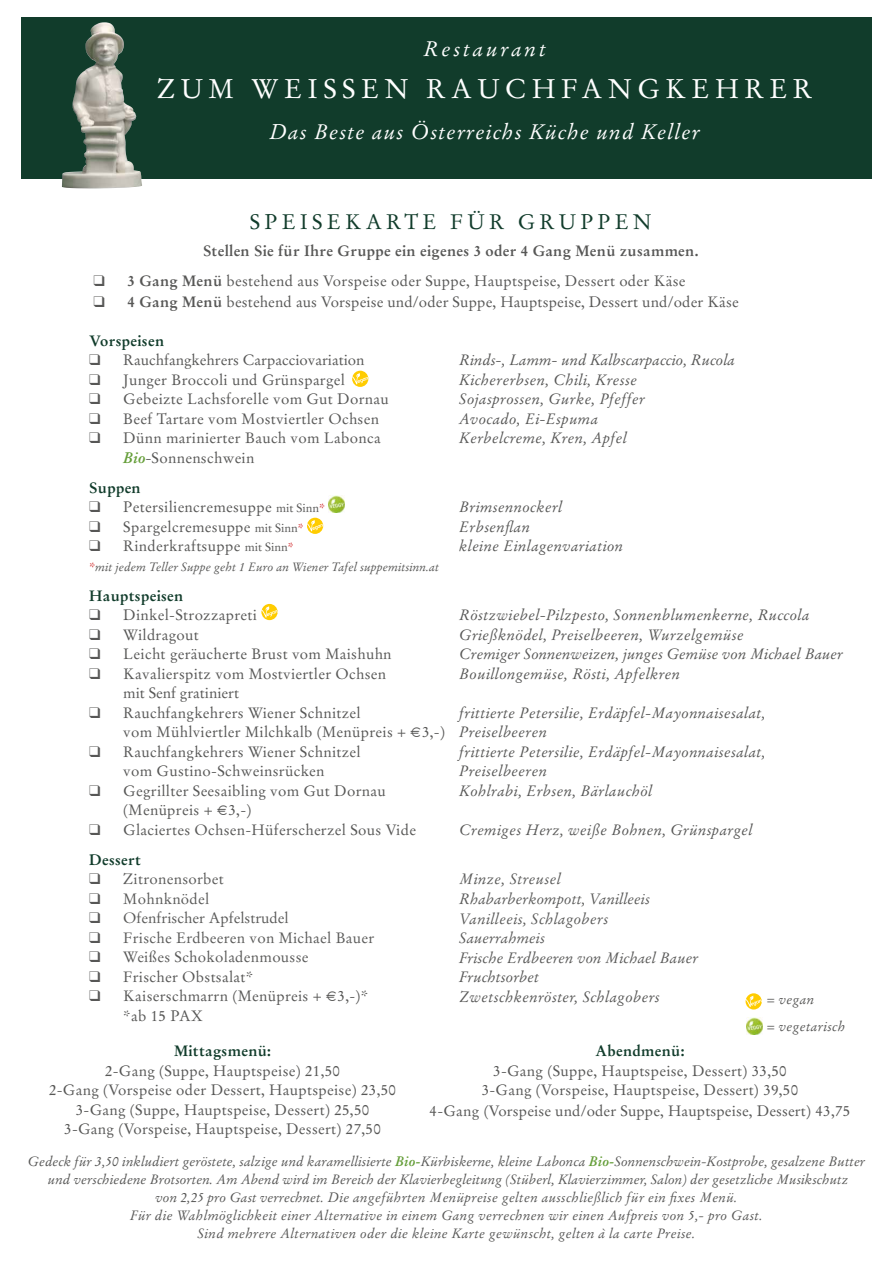
<style>
.page{position:relative;width:893px;height:1263px;background:#fff}
.page>*{position:absolute;margin:0;border:0;box-sizing:border-box;transform-origin:0 0}
.t1{font:27px "Stempel Garamond CE";letter-spacing:.2em;color:#fff}
.t2{font:italic 21px "Stempel Garamond CE";letter-spacing:.05em;color:#fff}
.t3{font:21px "Stempel Garamond CE";letter-spacing:.2em;color:#113c2b}
.t4{font:italic 21px "Stempel Garamond CE";letter-spacing:.13em;color:#fff}
.t5{font:15px/19.5px "Stempel Garamond CE";letter-spacing:.02em;color:#575756}
.t6{font:italic 15px/19.5px "Stempel Garamond CE";letter-spacing:.02em;color:#575756}
.t7{font:italic 15px/19.5px "Stempel Garamond CE";color:#5a5a59}
.t8{font:15px "Stempel Garamond CE";letter-spacing:.02em;color:#5a5a59}
.t9{font:700 15px "Stempel Garamond CE";letter-spacing:.02em;color:#575756}
.t10{font:700 15px "Stempel Garamond CE";letter-spacing:.02em;color:#113c2b}
.t11{font:15px "Stempel Garamond CE";color:#575756}
.t12{font:15px "Stempel Garamond CE";color:#5a5a59}
.t13{font:italic 13.5px/18px "Stempel Garamond CE";color:#575756;text-align:center}
.t14{font:italic 13.5px "Stempel Garamond CE";letter-spacing:.02em;color:#575756}
.t15{font:italic 12px "Stempel Garamond CE";color:#575756}
.s1{font-weight:700}
.s2{font-family:"Stempel Garamond";font-weight:700;font-style:italic;color:#659e39}
.s3{font-style:italic}
.s4{font-size:12px}
.s5{font-size:12px;color:#cd1719}
.s6{color:#cd1719}
.s7{font-family:"Times"}
.s8{font-weight:700;color:#113c2b}
.s9{color:#575756}
.s10{font-family:"Stempel Garamond";font-weight:700;color:#659e39}
</style>
<div class="page">
<svg style="left:352px;top:371px;width:16px;height:16px"></svg>
<img style="left:328px;top:495px;width:16px;height:17px">
<svg style="left:307px;top:518px;width:16px;height:16px"></svg>
<svg style="left:261px;top:604px;width:17px;height:16px"></svg>
<div style="left:21px;top:17px;width:851px;height:162px;background:#113c2b"></div>
<img style="left:72px;top:22px;width:31px;height:133px">
<img style="left:746px;top:1018px;width:16px;height:17px">
<svg style="left:746px;top:993px;width:16px;height:16px"></svg>
<h2 class="t4" style="left:423px;top:36px;width:124px">Restaurant</h2>
<h1 class="t1" style="left:157px;top:72px;width:656px">ZUM WEISSEN RAUCHFANGKEHRER</h1>
<h2 class="t2" style="left:270px;top:118px;width:432px">Das Beste aus Österreichs Küche und Keller</h2>
<h2 class="t3" style="left:250px;top:209px;width:403px">SPEISEKARTE FÜR GRUPPEN</h2>
<p class="t9" style="left:203px;top:241px;width:497px">Stellen Sie für Ihre Gruppe ein eigenes 3 oder 4 Gang Menü zusammen.</p>
<p class="t5" style="left:94px;top:271px;width:593px">❑ <span class="s1">3 Gang Menü</span> bestehend aus Vorspeise oder Suppe, Hauptspeise, Dessert oder Käse</p>
<p class="t5" style="left:94px;top:292px;width:647px">❑ <span class="s1">4 Gang Menü</span> bestehend aus Vorspeise und/oder Suppe, Hauptspeise, Dessert und/oder Käse</p>
<p class="t10" style="left:89px;top:331px;width:76px">Vorspeisen</p>
<p class="t11" style="left:89px;top:350px;width:277px">❑ Rauchfangkehrers Carpacciovariation</p>
<p class="t5" style="left:89px;top:369px;width:257px">❑ Junger Broccoli und Grünspargel</p>
<p class="t5" style="left:89px;top:389px;width:301px">❑ Gebeizte Lachsforelle vom Gut Dornau</p>
<p class="t5" style="left:89px;top:408px;width:291px">❑ Beef Tartare vom Mostviertler Ochsen</p>
<p class="t5" style="left:123px;top:428px;width:259px;text-indent:-34px">❑ Dünn marinierter Bauch vom Labonca<br><span class="s2">Bio</span><span class="s3">-</span>Sonnenschwein</p>
<p class="t10" style="left:89px;top:478px;width:53px">Suppen</p>
<p class="t5" style="left:89px;top:497px;width:237px">❑ Petersiliencremesuppe <span class="s4">mit Sinn</span><span class="s5">*</span></p>
<p class="t5" style="left:89px;top:516px;width:216px">❑ Spargelcremesuppe <span class="s4">mit Sinn</span><span class="s5">*</span></p>
<p class="t5" style="left:89px;top:536px;width:206px">❑ Rinderkraftsuppe <span class="s4">mit Sinn</span><span class="s5">*</span></p>
<p class="t15" style="left:89px;top:559px;width:351px"><span class="s6">*</span>mit jedem Teller Suppe geht 1 Euro an Wiener Tafel suppemitsinn.at</p>
<p class="t10" style="left:89px;top:586px;width:96px">Hauptspeisen</p>
<p class="t5" style="left:89px;top:605px;width:169px">❑ Dinkel-Strozzapreti</p>
<p class="t5" style="left:89px;top:624px;width:111px">❑ Wildragout</p>
<p class="t5" style="left:89px;top:644px;width:304px">❑ Leicht geräucherte Brust vom Maishuhn</p>
<p class="t5" style="left:123px;top:663px;width:264px;text-indent:-34px">❑ Kavalierspitz vom Mostviertler Ochsen mit Senf gratiniert</p>
<p class="t5" style="left:123px;top:702px;width:323px;text-indent:-34px">❑ Rauchfangkehrers Wiener Schnitzel<br>vom Mühlviertler Milchkalb (Menüpreis + <span class="s7">€</span>3,-)</p>
<p class="t5" style="left:89px;top:741px;width:273px;text-align:center">❑ Rauchfangkehrers Wiener Schnitzel vom Gustino-Schweinsrücken</p>
<p class="t5" style="left:123px;top:780px;width:264px;text-indent:-34px">❑ Gegrillter Seesaibling vom Gut Dornau (Menüpreis + <span class="s7">€</span>3,-)</p>
<p class="t5" style="left:89px;top:814px;width:328px;line-height:30px">❑ Glaciertes Ochsen-Hüferscherzel Sous Vide<br><span class="s8">Dessert</span></p>
<p class="t8" style="left:89px;top:869px;width:136px"><span class="s9">❑</span> Zitronensorbet</p>
<p class="t8" style="left:89px;top:889px;width:122px"><span class="s9">❑</span> Mohnknödel</p>
<p class="t12" style="left:89px;top:908px;width:201px"><span class="s9">❑</span> Ofenfrischer Apfelstrudel</p>
<p class="t8" style="left:89px;top:928px;width:287px"><span class="s9">❑</span> Frische Erdbeeren von Michael Bauer</p>
<p class="t8" style="left:89px;top:947px;width:221px"><span class="s9">❑</span> Weißes Schokoladenmousse</p>
<p class="t5" style="left:89px;top:966px;width:165px">❑ Frischer Obstsalat*</p>
<p class="t5" style="left:123px;top:986px;width:247px;text-indent:-34px">❑ Kaiserschmarrn (Menüpreis + <span class="s7">€</span>3,-)* *ab 15 PAX</p>
<p class="t6" style="left:459px;top:350px;width:277px">Rinds-, Lamm- und Kalbscarpaccio, Rucola<br>Kichererbsen, Chili, Kresse<br>Sojasprossen, Gurke, Pfeffer<br>Avocado, Ei-Espuma<br>Kerbelcreme, Kren, Apfel</p>
<p class="t6" style="left:459px;top:497px;width:166px">Brimsennockerl<br>Erbsenflan<br>kleine Einlagenvariation</p>
<p class="t6" style="left:459px;top:605px;width:385px">Röstzwiebel-Pilzpesto, Sonnenblumenkerne, Ruccola Grießknödel, Preiselbeeren, Wurzelgemüse<br>Cremiger Sonnenweizen, junges Gemüse von Michael Bauer Bouillongemüse, Rösti, Apfelkren</p>
<p class="t6" style="left:459px;top:703px;width:308px">frittierte Petersilie, Erdäpfel-Mayonnaisesalat, Preiselbeeren<br>frittierte Petersilie, Erdäpfel-Mayonnaisesalat, Preiselbeeren<br>Kohlrabi, Erbsen, Bärlauchöl</p>
<p class="t6" style="left:459px;top:820px;width:295px">Cremiges Herz, weiße Bohnen, Grünspargel</p>
<p class="t7" style="left:459px;top:869px;width:240px">Minze, Streusel<br>Rhabarberkompott, Vanilleeis<br>Vanilleeis, Schlagobers<br>Sauerrahmeis<br>Frische Erdbeeren von Michael Bauer</p>
<p class="t6" style="left:459px;top:967px;width:202px">Fruchtsorbet<br>Zwetschkenröster, Schlagobers</p>
<p class="t13" style="left:767px;top:990px;width:49px">= vegan</p>
<p class="t14" style="left:767px;top:1018px;width:80px">= vegetarisch</p>
<p class="t10" style="left:174px;top:1042px;width:99px">Mittagsmenü:</p>
<p class="t5" style="left:49px;top:1061px;width:348px;text-align:center">2-Gang (Suppe, Hauptspeise) 21,50<br>2-Gang (Vorspeise oder Dessert, Hauptspeise) 23,50<br>3-Gang (Suppe, Hauptspeise, Dessert) 25,50<br>3-Gang (Vorspeise, Hauptspeise, Dessert) 27,50</p>
<p class="t10" style="left:595px;top:1042px;width:90px">Abendmenü:</p>
<p class="t5" style="left:482px;top:1061px;width:318px;text-align:center">3-Gang (Suppe, Hauptspeise, Dessert) 33,50<br>3-Gang (Vorspeise, Hauptspeise, Dessert) 39,50</p>
<p class="t5" style="left:430px;top:1101px;width:422px">4-Gang (Vorspeise und/oder Suppe, Hauptspeise, Dessert) 43,75</p>
<p class="t13" style="left:28px;top:1152px;width:839px">Gedeck für 3,50 inkludiert geröstete, salzige und karamellisierte <span class="s10">Bio-</span>Kürbiskerne, kleine Labonca <span class="s10">Bio-</span>Sonnenschwein-Kostprobe, gesalzene Butter und verschiedene Brotsorten. Am Abend wird im Bereich der Klavierbegleitung (Stüberl, Klavierzimmer, Salon) der gesetzliche Musikschutz<br>von 2,25 pro Gast verrechnet. Die angeführten Menüpreise gelten ausschließlich für ein fixes Menü.<br>Für die Wahlmöglichkeit einer Alternative in einem Gang verrechnen wir einen Aufpreis von 5,- pro Gast.<br>Sind mehrere Alternativen oder die kleine Karte gewünscht, gelten à la carte Preise.</p>
</div>
